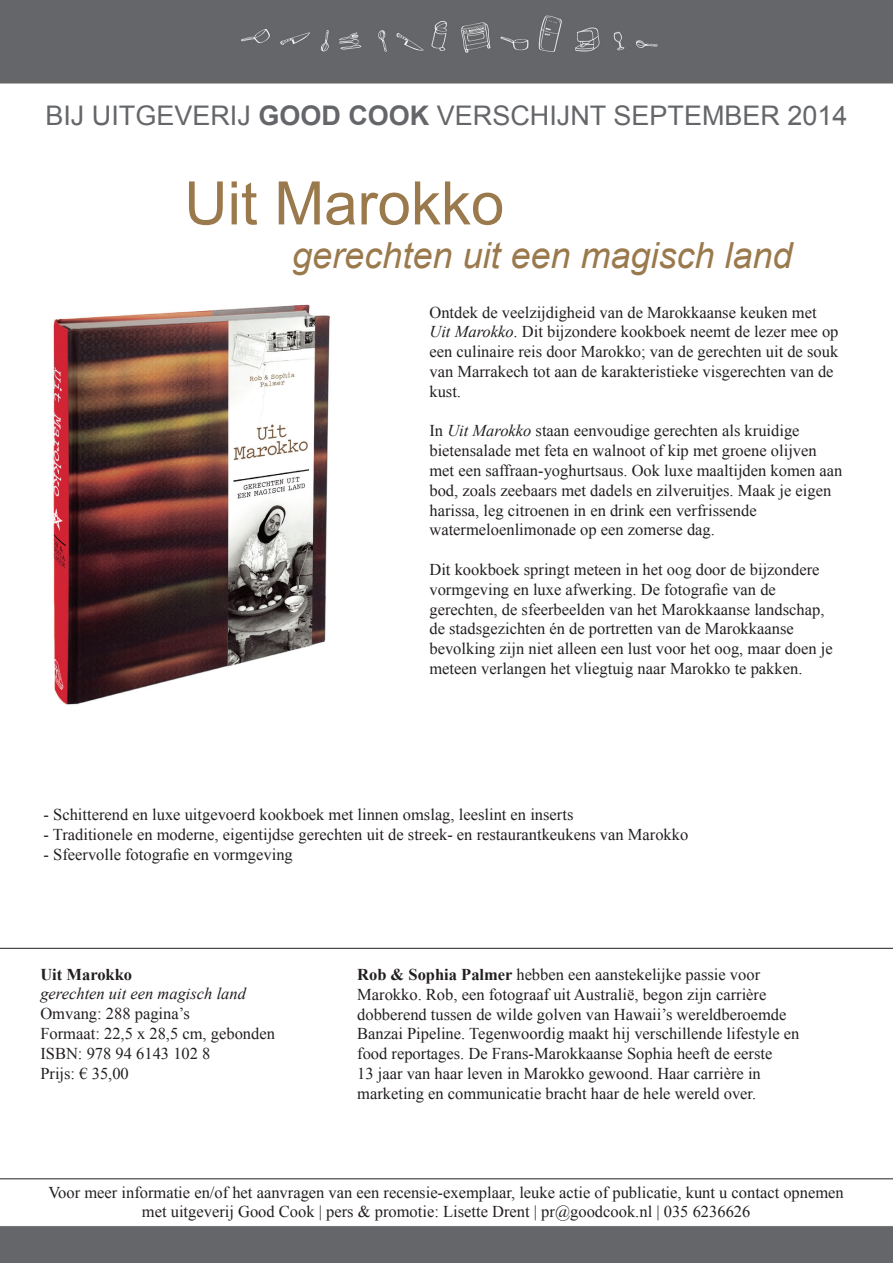
<style>
.page{position:relative;width:893px;height:1263px;background:#fff}
.page>*{position:absolute;margin:0;border:0;box-sizing:border-box;transform-origin:0 0}
.t1{font:60px "Arial";color:#9a794c}
.t2{font:italic 36px "Arial";color:#9a794c}
.t3{font:27px "Arial";color:#64666a}
.t4{font:16.5px/19.8px "Times New Roman";color:#231f20}
.t5{font:italic 16.5px "Times New Roman";color:#231f20}
.t6{font:700 16.5px "Times New Roman";color:#231f20}
.s1{font-weight:700}
.s2{font-style:italic}
</style>
<div class="page">
<div style="left:0;top:0;width:893px;height:84px;background:#646669"></div>
<div style="left:0;top:1226px;width:893px;height:37px;background:#646669"></div>
<hr style="left:0;top:948px;width:893px;height:1px;background:#231f20">
<hr style="left:0;top:1178px;width:893px;height:1px;background:#231f20">
<img style="left:53px;top:304px;width:277px;height:401px">
<p class="t3" style="left:45px;top:98px;width:804px">BIJ UITGEVERIJ <span class="s1">GOOD COOK</span> VERSCHIJNT SEPTEMBER 2014</p>
<p class="t1" style="left:184px;top:164px;width:322px">Uit Marokko</p>
<p class="t2" style="left:292px;top:232px;width:502px">gerechten uit een magisch land</p>
<p class="t4" style="left:429px;top:302px;width:389px">Ontdek de veelzijdigheid van de Marokkaanse keuken met</p>
<p class="t4" style="left:429px;top:322px;width:411px"><span class="s2">Uit Marokko</span>. Dit bijzondere kookboek neemt de lezer mee op een culinaire reis door Marokko; van de gerechten uit de souk van Marrakech tot aan de karakteristieke visgerechten van de kust.</p>
<p class="t4" style="left:429px;top:421px;width:415px">In <span class="s2">Uit Marokko</span> staan eenvoudige gerechten als kruidige bietensalade met feta en walnoot of kip met groene olijven met een saffraan-yoghurtsaus. Ook luxe maaltijden komen aan bod, zoals zeebaars met dadels en zilveruitjes. Maak je eigen harissa, leg citroenen in en drink een verfrissende</p>
<p class="t4" style="left:429px;top:520px;width:287px">watermeloenlimonade op een zomerse dag.</p>
<p class="t4" style="left:429px;top:559px;width:391px">Dit kookboek springt meteen in het oog door de bijzondere</p>
<p class="t4" style="left:429px;top:579px;width:348px">vormgeving en luxe afwerking. De fotografie van de</p>
<p class="t4" style="left:429px;top:599px;width:396px">gerechten, de sfeerbeelden van het Marokkaanse landschap,</p>
<p class="t4" style="left:429px;top:619px;width:405px">de stadsgezichten én de portretten van de Marokkaanse bevolking zijn niet alleen een lust voor het oog, maar doen je meteen verlangen het vliegtuig naar Marokko te pakken.</p>
<p class="t4" style="left:44px;top:805px;width:531px">- Schitterend en luxe uitgevoerd kookboek met linnen omslag, leeslint en inserts</p>
<p class="t4" style="left:44px;top:825px;width:646px">- Traditionele en moderne, eigentijdse gerechten uit de streek- en restaurantkeukens van Marokko</p>
<p class="t4" style="left:44px;top:844px;width:251px">- Sfeervolle fotografie en vormgeving</p>
<p class="t6" style="left:40px;top:963px;width:93px">Uit Marokko</p>
<p class="t5" style="left:40px;top:982px;width:207px">gerechten uit een magisch land</p>
<p class="t4" style="left:40px;top:1003px;width:151px">Omvang: 288 pagina’s</p>
<p class="t4" style="left:40px;top:1023px;width:236px">Formaat: 22,5 x 28,5 cm, gebonden</p>
<p class="t4" style="left:40px;top:1043px;width:172px">ISBN: 978 94 6143 102 8</p>
<p class="t4" style="left:40px;top:1063px;width:90px">Prijs: € 35,00</p>
<p class="t4" style="left:357px;top:964px;width:404px"><span class="s1">Rob &amp; Sophia Palmer</span> hebben een aanstekelijke passie voor</p>
<p class="t4" style="left:357px;top:984px;width:411px">Marokko. Rob, een fotograaf uit Australië, begon zijn carrière</p>
<p class="t4" style="left:357px;top:1004px;width:431px">dobberend tussen de wilde golven van Hawaii’s wereldberoemde</p>
<p class="t4" style="left:357px;top:1024px;width:444px">Banzai Pipeline. Tegenwoordig maakt hij verschillende lifestyle en</p>
<p class="t4" style="left:357px;top:1043px;width:417px">food reportages. De Frans-Marokkaanse Sophia heeft de eerste</p>
<p class="t4" style="left:357px;top:1063px;width:405px">13 jaar van haar leven in Marokko gewoond. Haar carrière in</p>
<p class="t4" style="left:357px;top:1083px;width:401px">marketing en communicatie bracht haar de hele wereld over.</p>
<p class="t4" style="left:48px;top:1182px;width:797px">Voor meer informatie en/of het aanvragen van een recensie-exemplaar, leuke actie of publicatie, kunt u contact opnemen</p>
<p class="t4" style="left:142px;top:1201px;width:610px">met uitgeverij Good Cook | pers &amp; promotie: Lisette Drent | pr@goodcook.nl | 035 6236626</p>
</div>
